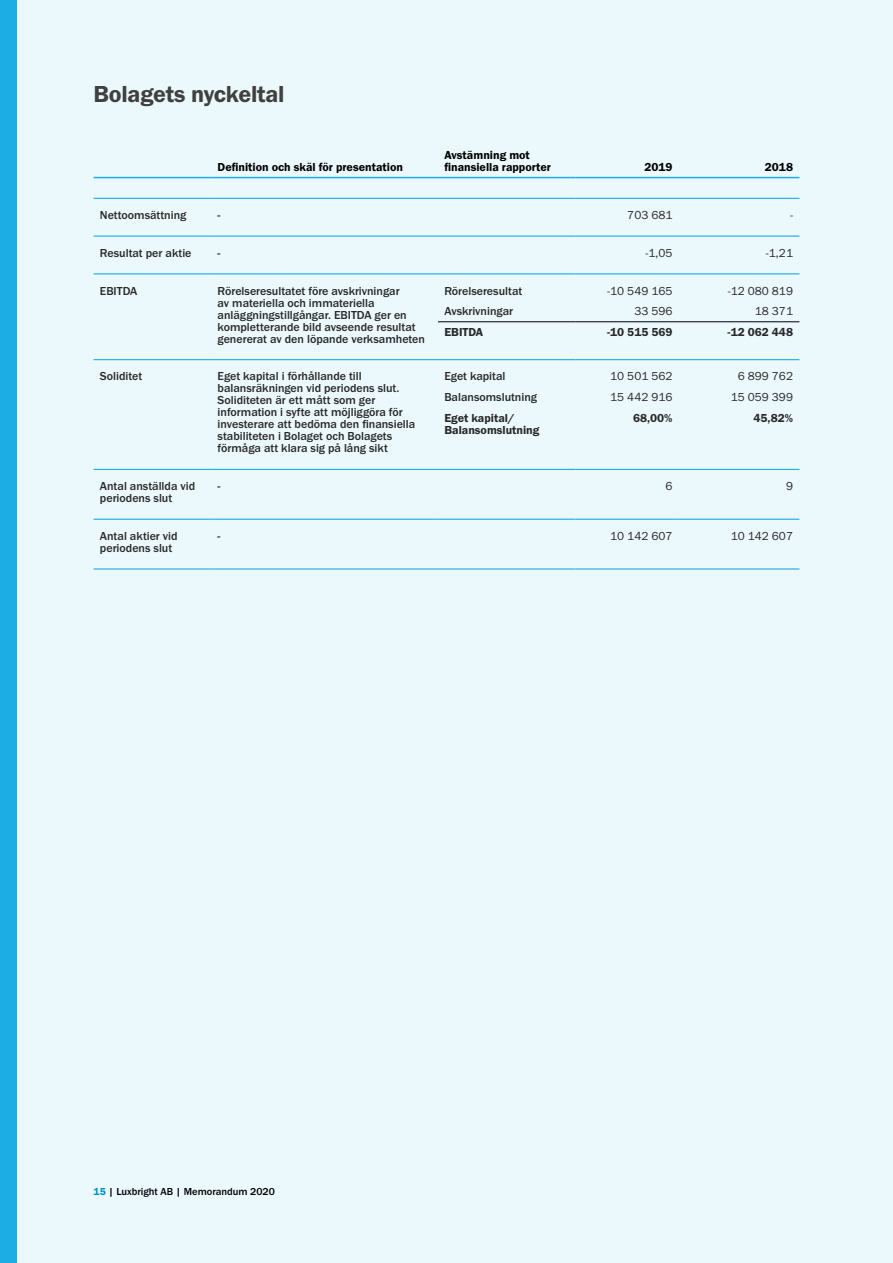
<style>
.page{position:relative;width:893px;height:1263px;background:#ebf8fc}
.page>*{position:absolute;margin:0;border:0;box-sizing:border-box;transform-origin:0 0}
.t1{font:24px "Franklin Gothic URW Dem";letter-spacing:-.01em;color:#404040}
.T_Normal{font:500 12px/12px "Franklin Gothic URW";color:#282827}
.T_Siffror{font:12px "Franklin Gothic URW Boo";color:#282827}
.T_Kolumnrubrik{font:12px/12px "Franklin Gothic URW Dem";color:#000}
.T_Bold{font:12px/12px "Franklin Gothic URW Dem";color:#282827}
.T_Summa_Siffror{font:12px "Franklin Gothic URW Dem";color:#282827}
.t2{font:500 10.5px "Franklin Gothic URW";color:#000}
.s1{font-family:"Franklin Gothic URW Dem";font-weight:400;color:#0090c6}
</style>
<div class="page">
<div style="left:0;top:0;width:17px;height:1263px;background:#1cade4"></div>
<hr style="left:438px;top:321px;width:137px;height:1px;background:#000">
<hr style="left:575px;top:321px;width:104px;height:1px;background:#000">
<hr style="left:679px;top:321px;width:120px;height:1px;background:#000">
<hr style="left:94px;top:198px;width:117px;height:1px;background:#1cade4">
<hr style="left:211px;top:198px;width:227px;height:1px;background:#1cade4">
<hr style="left:438px;top:198px;width:137px;height:1px;background:#1cade4">
<hr style="left:575px;top:198px;width:104px;height:1px;background:#1cade4">
<hr style="left:679px;top:198px;width:120px;height:1px;background:#1cade4">
<hr style="left:94px;top:236px;width:117px;height:1px;background:#1cade4">
<hr style="left:211px;top:236px;width:227px;height:1px;background:#1cade4">
<hr style="left:438px;top:236px;width:137px;height:1px;background:#1cade4">
<hr style="left:575px;top:236px;width:104px;height:1px;background:#1cade4">
<hr style="left:679px;top:236px;width:120px;height:1px;background:#1cade4">
<hr style="left:94px;top:273px;width:117px;height:1px;background:#1cade4">
<hr style="left:211px;top:273px;width:227px;height:1px;background:#1cade4">
<hr style="left:438px;top:273px;width:137px;height:1px;background:#1cade4">
<hr style="left:575px;top:273px;width:104px;height:1px;background:#1cade4">
<hr style="left:679px;top:273px;width:120px;height:1px;background:#1cade4">
<hr style="left:94px;top:359px;width:117px;height:1px;background:#1cade4">
<hr style="left:211px;top:359px;width:227px;height:1px;background:#1cade4">
<hr style="left:438px;top:359px;width:137px;height:1px;background:#1cade4">
<hr style="left:575px;top:359px;width:104px;height:1px;background:#1cade4">
<hr style="left:679px;top:359px;width:120px;height:1px;background:#1cade4">
<hr style="left:94px;top:469px;width:117px;height:1px;background:#1cade4">
<hr style="left:211px;top:469px;width:227px;height:1px;background:#1cade4">
<hr style="left:438px;top:469px;width:137px;height:1px;background:#1cade4">
<hr style="left:575px;top:469px;width:104px;height:1px;background:#1cade4">
<hr style="left:679px;top:469px;width:120px;height:1px;background:#1cade4">
<hr style="left:94px;top:519px;width:117px;height:1px;background:#1cade4">
<hr style="left:211px;top:519px;width:227px;height:1px;background:#1cade4">
<hr style="left:438px;top:519px;width:137px;height:1px;background:#1cade4">
<hr style="left:575px;top:519px;width:104px;height:1px;background:#1cade4">
<hr style="left:679px;top:519px;width:120px;height:1px;background:#1cade4">
<hr style="left:94px;top:568px;width:117px;height:1px;background:#1cade4">
<hr style="left:211px;top:568px;width:227px;height:1px;background:#1cade4">
<hr style="left:438px;top:568px;width:137px;height:1px;background:#1cade4">
<hr style="left:575px;top:568px;width:104px;height:1px;background:#1cade4">
<hr style="left:679px;top:568px;width:120px;height:1px;background:#1cade4">
<hr style="left:94px;top:177px;width:117px;height:1px;background:#1cade4">
<hr style="left:211px;top:177px;width:227px;height:1px;background:#1cade4">
<hr style="left:438px;top:177px;width:137px;height:1px;background:#1cade4">
<hr style="left:575px;top:177px;width:104px;height:1px;background:#1cade4">
<hr style="left:679px;top:177px;width:120px;height:1px;background:#1cade4">
<h2 class="t1" style="left:94px;top:79px;width:193px">Bolagets nyckeltal</h2>
<p class="T_Kolumnrubrik" style="left:218px;top:161px;width:187px">Definition och skäl för presentation</p>
<p class="T_Kolumnrubrik" style="left:444px;top:149px;width:108px">Avstämning mot finansiella rapporter</p>
<p class="T_Kolumnrubrik" style="left:644px;top:161px;width:30px">2019</p>
<p class="T_Kolumnrubrik" style="left:765px;top:161px;width:30px">2018</p>
<p class="T_Normal" style="left:100px;top:209px;width:88px">Nettoomsättning</p>
<p class="T_Normal" style="left:218px;top:209px;width:4px">-</p>
<p class="T_Siffror" style="left:627px;top:208px;width:47px">703 681</p>
<p class="T_Siffror" style="left:790px;top:208px;width:4px">-</p>
<p class="T_Normal" style="left:100px;top:247px;width:93px">Resultat per aktie</p>
<p class="T_Normal" style="left:218px;top:247px;width:4px">-</p>
<p class="T_Siffror" style="left:645px;top:245px;width:29px">-1,05</p>
<p class="T_Siffror" style="left:766px;top:245px;width:29px">-1,21</p>
<p class="T_Normal" style="left:100px;top:284px;width:39px">EBITDA</p>
<p class="T_Normal" style="left:218px;top:284px;width:209px">Rörelseresultatet före avskrivningar<br>av materiella och immateriella anläggningstillgångar. EBITDA ger en kompletterande bild avseende resultat genererat av den löpande verksamheten</p>
<p class="T_Normal" style="left:444px;top:284px;width:79px">Rörelseresultat</p>
<p class="T_Siffror" style="left:607px;top:283px;width:67px">-10 549 165</p>
<p class="T_Siffror" style="left:728px;top:283px;width:67px">-12 080 819</p>
<p class="T_Normal" style="left:444px;top:305px;width:70px">Avskrivningar</p>
<p class="T_Siffror" style="left:634px;top:304px;width:40px">33 596</p>
<p class="T_Siffror" style="left:755px;top:304px;width:40px">18 371</p>
<p class="T_Bold" style="left:444px;top:326px;width:40px">EBITDA</p>
<p class="T_Summa_Siffror" style="left:607px;top:325px;width:67px">-10 515 569</p>
<p class="T_Summa_Siffror" style="left:728px;top:325px;width:67px">-12 062 448</p>
<p class="T_Normal" style="left:100px;top:370px;width:44px">Soliditet</p>
<p class="T_Normal" style="left:218px;top:370px;width:199px">Eget kapital i förhållande till balansräkningen vid periodens slut.<br>Soliditeten är ett mått som ger information i syfte att möjliggöra för investerare att bedöma den finansiella stabiliteten i Bolaget och Bolagets förmåga att klara sig på lång sikt</p>
<p class="T_Normal" style="left:444px;top:370px;width:63px">Eget kapital</p>
<p class="T_Siffror" style="left:610px;top:369px;width:64px">10 501 562</p>
<p class="T_Siffror" style="left:738px;top:369px;width:57px">6 899 762</p>
<p class="T_Normal" style="left:444px;top:391px;width:94px">Balansomslutning</p>
<p class="T_Siffror" style="left:610px;top:390px;width:64px">15 442 916</p>
<p class="T_Siffror" style="left:731px;top:390px;width:64px">15 059 399</p>
<p class="T_Bold" style="left:444px;top:411px;width:97px">Eget kapital/<br>Balansomslutning</p>
<p class="T_Summa_Siffror" style="left:633px;top:410px;width:41px">68,00%</p>
<p class="T_Summa_Siffror" style="left:753px;top:410px;width:41px">45,82%</p>
<p class="T_Normal" style="left:100px;top:480px;width:97px">Antal anställda vid periodens slut</p>
<p class="T_Normal" style="left:218px;top:480px;width:4px">-</p>
<p class="T_Siffror" style="left:665px;top:479px;width:9px">6</p>
<p class="T_Siffror" style="left:786px;top:479px;width:9px">9</p>
<p class="T_Normal" style="left:100px;top:530px;width:79px">Antal aktier vid periodens slut</p>
<p class="T_Normal" style="left:218px;top:530px;width:4px">-</p>
<p class="T_Siffror" style="left:610px;top:528px;width:64px">10 142 607</p>
<p class="T_Siffror" style="left:731px;top:528px;width:64px">10 142 607</p>
<p class="t2" style="left:94px;top:1184px;width:183px"><span class="s1">15</span> | Luxbright AB | Memorandum 2020</p>
</div>
